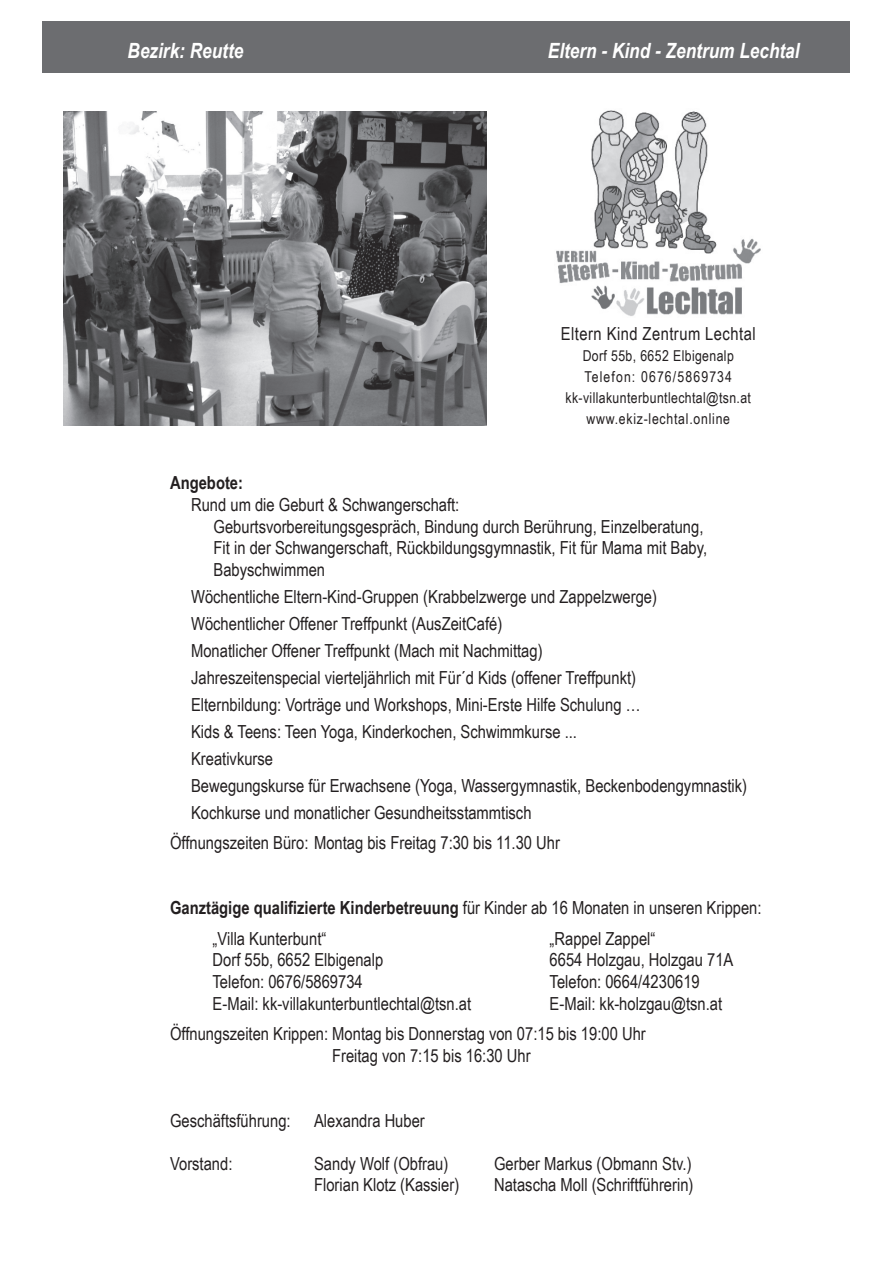
<style>
.page{position:relative;width:893px;height:1263px;background:#fff}
.page>*{position:absolute;margin:0;border:0;box-sizing:border-box;transform-origin:0 0}
.t1{font:italic 700 21px "Arial Narrow";color:#fff}
.t2{font:18px/27px "Arial Narrow";color:#231f20}
.t3{font:18px "Arial Narrow";letter-spacing:.025em;color:#231f20}
.t4{font:700 18px "Arial Narrow";color:#231f20}
.t5{font:15px/21px "Arial Narrow";letter-spacing:.025em;color:#231f20;text-align:center}
.s1{font-weight:700}
</style>
<div class="page">
<div style="left:43px;top:21px;width:807px;height:51px;background:#6c6d70"></div>
<img style="left:64px;top:111px;width:423px;height:314px">
<img style="left:556px;top:110px;width:205px;height:206px">
<p class="t1" style="left:128px;top:35px;width:117px">Bezirk: Reutte</p>
<p class="t1" style="left:548px;top:35px;width:253px">Eltern - Kind - Zentrum Lechtal</p>
<p class="t3" style="left:561px;top:320px;width:196px">Eltern Kind Zentrum Lechtal</p>
<p class="t5" style="left:565px;top:344px;width:187px">Dorf 55b, 6652 Elbigenalp<br>Telefon: 0676/5869734 kk-villakunterbuntlechtal@tsn.at www.ekiz-lechtal.online</p>
<p class="t4" style="left:170px;top:469px;width:74px">Angebote:</p>
<p class="t2" style="left:214px;top:493px;width:495px;line-height:21.6px;text-indent:-22px">Rund um die Geburt &amp; Schwangerschaft:<br>Geburtsvorbereitungsgespräch, Bindung durch Berührung, Einzelberatung, Fit in der Schwangerschaft, Rückbildungsgymnastik, Fit für Mama mit Baby, Babyschwimmen</p>
<p class="t2" style="left:191px;top:582px;width:557px">Wöchentliche Eltern-Kind-Gruppen (Krabbelzwerge und Zappelzwerge)<br>Wöchentlicher Offener Treffpunkt (AusZeitCafé)<br>Monatlicher Offener Treffpunkt (Mach mit Nachmittag)<br>Jahreszeitenspecial vierteljährlich mit Für´d Kids (offener Treffpunkt)<br>Elternbildung: Vorträge und Workshops, Mini-Erste Hilfe Schulung …<br>Kids &amp; Teens: Teen Yoga, Kinderkochen, Schwimmkurse ...<br>Kreativkurse<br>Bewegungskurse für Erwachsene (Yoga, Wassergymnastik, Beckenbodengymnastik)<br>Kochkurse und monatlicher Gesundheitsstammtisch</p>
<p class="t2" style="left:170px;top:829px;width:391px">Öffnungszeiten Büro: Montag bis Freitag 7:30 bis 11.30 Uhr</p>
<p class="t2" style="left:213px;top:892px;width:550px;line-height:30.6px;text-indent:-43px"><span class="s1">Ganztägige qualifizierte Kinderbetreuung</span> für Kinder ab 16 Monaten in unseren Krippen: „Villa Kunterbunt“</p>
<p class="t2" style="left:550px;top:924px;width:107px">„Rappel Zappel“</p>
<p class="t2" style="left:213px;top:946px;width:172px">Dorf 55b, 6652 Elbigenalp</p>
<p class="t2" style="left:550px;top:946px;width:185px">6654 Holzgau, Holzgau 71A</p>
<p class="t2" style="left:213px;top:967px;width:152px">Telefon: 0676/5869734</p>
<p class="t2" style="left:550px;top:967px;width:152px">Telefon: 0664/4230619</p>
<p class="t2" style="left:213px;top:989px;width:260px">E-Mail: kk-villakunterbuntlechtal@tsn.at</p>
<p class="t2" style="left:170px;top:987px;width:553px;line-height:30.6px;text-indent:379px">E-Mail: kk-holzgau@tsn.at<br>Öffnungszeiten Krippen: Montag bis Donnerstag von 07:15 bis 19:00 Uhr</p>
<p class="t2" style="left:332px;top:1041px;width:200px">Freitag von 7:15 bis 16:30 Uhr</p>
<p class="t2" style="left:170px;top:1106px;width:122px">Geschäftsführung:</p>
<p class="t2" style="left:314px;top:1106px;width:112px">Alexandra Huber</p>
<p class="t2" style="left:170px;top:1149px;width:64px">Vorstand:</p>
<p class="t2" style="left:314px;top:1149px;width:136px">Sandy Wolf (Obfrau)</p>
<p class="t2" style="left:494px;top:1149px;width:199px">Gerber Markus (Obmann Stv.)</p>
<p class="t2" style="left:314px;top:1171px;width:147px">Florian Klotz (Kassier)</p>
<p class="t2" style="left:494px;top:1171px;width:201px">Natascha Moll (Schriftführerin)</p>
</div>
